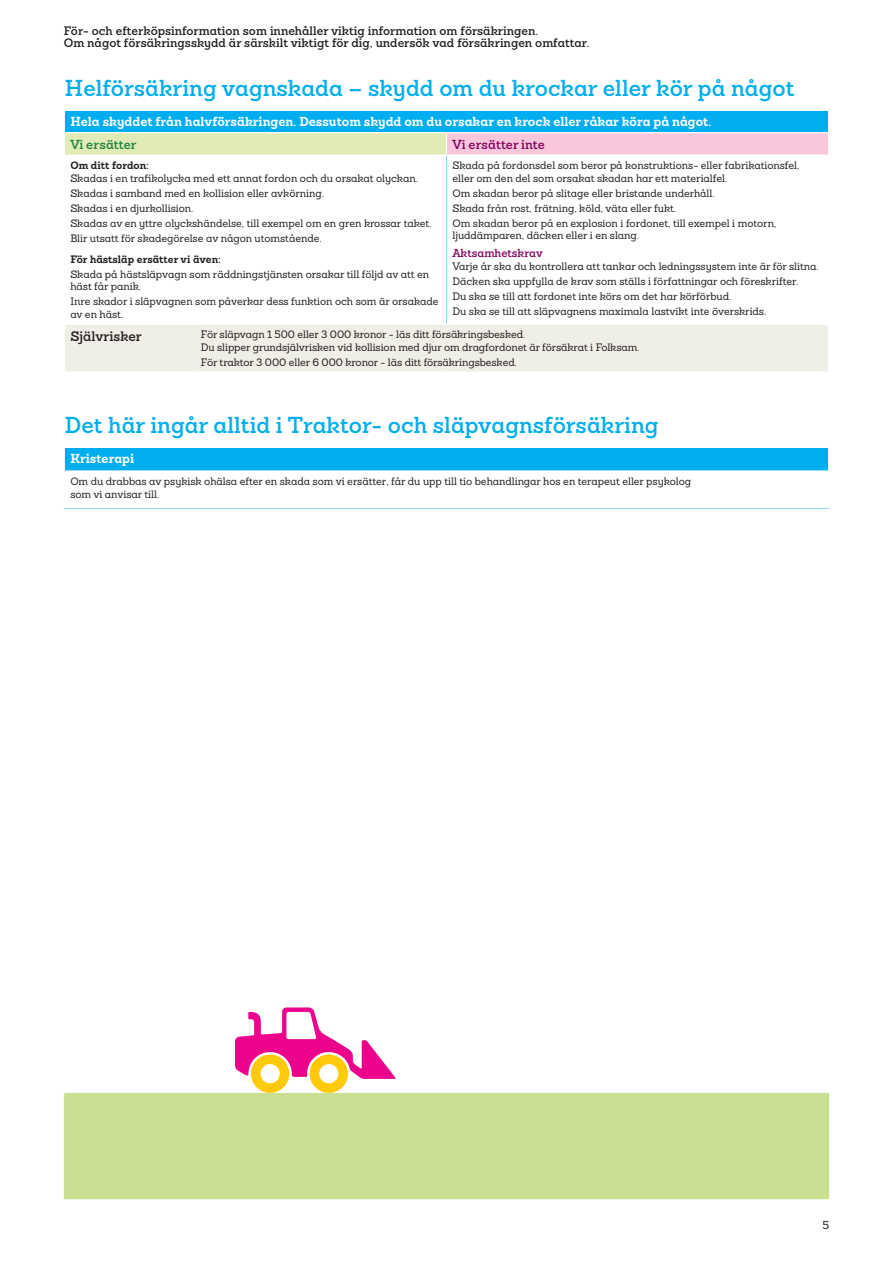
<style>
.page{position:relative;width:893px;height:1263px;background:#fff}
.page>*{position:absolute;margin:0;border:0;box-sizing:border-box;transform-origin:0 0}
.Rubrik_4_15_18_blå2{font:600 22.5px "Sanchez Folksam";color:#00aeef}
.Rubrik_4_15_18{font:600 22.5px "Sanchez Folksam";color:#00aeef}
.Rubik_6__8_5_11__R3{font:600 13.5px "Sanchez Folksam";color:#231f20}
.Rubrik_6_8_5_11__R3{font:700 12.75px "Sanchez Folksam";color:#fff}
.Rubrik_6_8_5_11__R3-2{font:600 12.75px "Sanchez Folksam";color:#85015e}
.Rubrik_6_8_5_11__R3-3{font:600 12.75px "Sanchez Folksam";color:#20813c}
.t1{font:600 12px/12.8px "Sanchez Folksam";color:#231f20}
.Tabell_Rubrik_7_5_9{font:600 11.25px "Sanchez Folksam Table";color:#85015e}
.t2{font:500 11.25px "Sanchez Folksam";color:#231f20}
.Info_Text_nästa_styc{font:500 10.5px/12.8px "Sanchez Folksam";letter-spacing:-.005em;color:#231f20}
.Info_Text_7_8_5{font:500 10.5px/12.8px "Sanchez Folksam";letter-spacing:-.005em;color:#231f20}
.Info_Rubrik_7_8_5{font:700 10.5px "Sanchez Folksam";color:#231f20}
</style>
<div class="page">
<div style="left:64px;top:447px;width:765px;height:24px;background:#00aeef"></div>
<hr style="left:64px;top:447px;width:765px;height:1px;background:#fff">
<svg style="left:64px;top:448px;width:1px;height:22px"></svg>
<svg style="left:828px;top:448px;width:1px;height:22px"></svg>
<hr style="left:64px;top:470px;width:765px;height:1px;background:#fff">
<hr style="left:64px;top:508px;width:765px;height:1px;background:#8dd7f7">
<div style="left:64px;top:110px;width:765px;height:23px;background:#00aeef"></div>
<div style="left:64px;top:133px;width:382px;height:22px;background:#e0ebb6"></div>
<div style="left:446px;top:133px;width:383px;height:22px;background:#f8c7dc"></div>
<div style="left:65px;top:325px;width:763px;height:46px;background:#efeee7"></div>
<hr style="left:64px;top:110px;width:131px;height:1px;background:#fff">
<hr style="left:195px;top:110px;width:251px;height:1px;background:#fff">
<hr style="left:446px;top:110px;width:383px;height:1px;background:#fff">
<hr style="left:64px;top:132px;width:131px;height:1px;background:#fff">
<svg style="left:64px;top:111px;width:1px;height:43px"></svg>
<hr style="left:195px;top:132px;width:251px;height:1px;background:#fff">
<hr style="left:446px;top:132px;width:383px;height:1px;background:#fff">
<svg style="left:446px;top:133px;width:1px;height:21px"></svg>
<svg style="left:828px;top:111px;width:1px;height:43px"></svg>
<hr style="left:194px;top:325px;width:1px;height:46px;background:#efeee7">
<hr style="left:64px;top:154px;width:131px;height:2px;background:#fff">
<hr style="left:195px;top:154px;width:251px;height:2px;background:#fff">
<hr style="left:446px;top:154px;width:383px;height:2px;background:#fff">
<hr style="left:446px;top:156px;width:1px;height:168px;background:#8dd7f7">
<div style="left:64px;top:1093px;width:765px;height:106px;background:#c9e093"></div>
<div style="left:251px;top:1054px;width:38px;height:39px;background:#feca0a;border-radius:50%"></div>
<div style="left:261px;top:1064px;width:19px;height:19px;background:#fff;border-radius:50%"></div>
<div style="left:310px;top:1054px;width:38px;height:39px;background:#feca0a;border-radius:50%"></div>
<div style="left:319px;top:1064px;width:19px;height:19px;background:#fff;border-radius:50%"></div>
<svg style="left:235px;top:1007px;width:161px;height:72px"></svg>
<p class="t1" style="left:64px;top:24px;width:527px">För- och efterköpsinformation som innehåller viktig information om försäkringen.<br>Om något försäkringsskydd är särskilt viktigt för dig, undersök vad försäkringen omfattar.</p>
<p class="Rubrik_4_15_18_blå2" style="left:65px;top:72px;width:731px">Helförsäkring vagnskada – skydd om du krockar eller kör på något</p>
<p class="Rubrik_6_8_5_11__R3" style="left:70px;top:113px;width:643px">Hela skyddet från halvförsäkringen. Dessutom skydd om du orsakar en krock eller råkar köra på något.</p>
<p class="Rubrik_6_8_5_11__R3-3" style="left:70px;top:136px;width:68px">Vi ersätter</p>
<p class="Rubrik_6_8_5_11__R3-2" style="left:452px;top:136px;width:94px">Vi ersätter inte</p>
<p class="Info_Rubrik_7_8_5" style="left:70px;top:158px;width:80px">Om ditt fordon:</p>
<p class="Info_Text_7_8_5" style="left:70px;top:172px;width:349px">Skadas i en trafikolycka med ett annat fordon och du orsakat olyckan.</p>
<p class="Info_Text_nästa_styc" style="left:70px;top:187px;width:255px">Skadas i samband med en kollision eller avkörning.</p>
<p class="Info_Text_nästa_styc" style="left:70px;top:202px;width:125px">Skadas i en djurkollision.</p>
<p class="Info_Text_nästa_styc" style="left:70px;top:216px;width:363px">Skadas av en yttre olyckshändelse, till exempel om en gren krossar taket.</p>
<p class="Info_Text_nästa_styc" style="left:70px;top:231px;width:253px">Blir utsatt för skadegörelse av någon utomstående.</p>
<p class="Info_Rubrik_7_8_5" style="left:70px;top:252px;width:152px">För hästsläp ersätter vi även:</p>
<p class="Info_Text_nästa_styc" style="left:70px;top:267px;width:360px">Skada på hästsläpvagn som räddningstjänsten orsakar till följd av att en häst får panik.</p>
<p class="Info_Text_nästa_styc" style="left:70px;top:295px;width:370px">Inre skador i släpvagnen som påverkar dess funktion och som är orsakade av en häst.</p>
<p class="Info_Text_nästa_styc" style="left:452px;top:159px;width:349px">Skada på fordonsdel som beror på konstruktions- eller fabrikationsfel, eller om den del som orsakat skadan har ett materialfel.</p>
<p class="Info_Text_nästa_styc" style="left:452px;top:187px;width:264px">Om skadan beror på slitage eller bristande underhåll.</p>
<p class="Info_Text_nästa_styc" style="left:452px;top:202px;width:225px">Skada från rost, frätning, köld, väta eller fukt.</p>
<p class="Info_Text_nästa_styc" style="left:452px;top:216px;width:325px">Om skadan beror på en explosion i fordonet, till exempel i motorn, ljuddämparen, däcken eller i en slang.</p>
<p class="Tabell_Rubrik_7_5_9" style="left:452px;top:246px;width:92px">Aktsamhetskrav</p>
<p class="Info_Text_7_8_5" style="left:452px;top:260px;width:368px">Varje år ska du kontrollera att tankar och ledningssystem inte är för slitna.</p>
<p class="Info_Text_nästa_styc" style="left:452px;top:275px;width:348px">Däcken ska uppfylla de krav som ställs i författningar och föreskrifter.</p>
<p class="Info_Text_nästa_styc" style="left:452px;top:289px;width:280px">Du ska se till att fordonet inte körs om det har körförbud.</p>
<p class="Info_Text_nästa_styc" style="left:452px;top:304px;width:315px">Du ska se till att släpvagnens maximala lastvikt inte överskrids.</p>
<p class="Rubik_6__8_5_11__R3" style="left:70px;top:327px;width:73px">Självrisker</p>
<p class="Info_Text_nästa_styc" style="left:201px;top:328px;width:440px">För släpvagn 1 500 eller 3 000 kronor - läs ditt försäkringsbesked.<br>Du slipper grundsjälvrisken vid kollision med djur om dragfordonet är försäkrat i Folksam.</p>
<p class="Info_Text_nästa_styc" style="left:201px;top:356px;width:318px">För traktor 3 000 eller 6 000 kronor - läs ditt försäkringsbesked.</p>
<p class="Rubrik_4_15_18" style="left:65px;top:409px;width:595px">Det här ingår alltid i Traktor- och släpvagnsförsäkring</p>
<p class="Rubrik_6_8_5_11__R3" style="left:70px;top:450px;width:65px">Kristerapi</p>
<p class="Info_Text_7_8_5" style="left:70px;top:475px;width:622px">Om du drabbas av psykisk ohälsa efter en skada som vi ersätter, får du upp till tio behandlingar hos en terapeut eller psykolog som vi anvisar till.</p>
<p class="t2" style="left:822px;top:1218px;width:8px">5</p>
</div>
